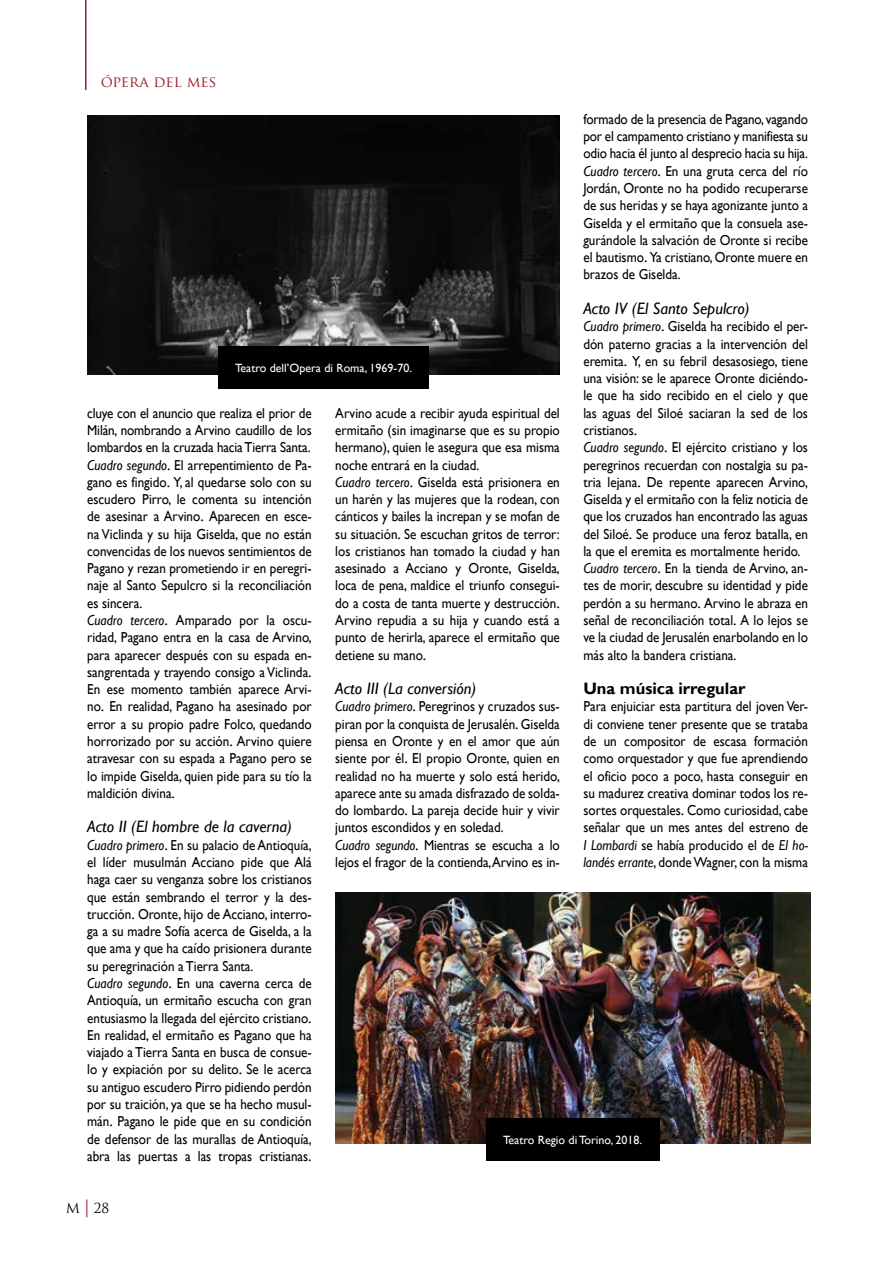
<style>
.page{position:relative;width:893px;height:1263px;background:#fff}
.page>*{position:absolute;margin:0;border:0;box-sizing:border-box;transform-origin:0 0}
.t1{font:italic 16.5px "Gill Sans";color:#000}
.t2{font:700 16.5px "Gill Sans";color:#000}
.t3{font:15px "Trajan Pro";color:#991e2e}
.t4{font:14.4px/17.2px "Gill Sans";color:#000;scale:.91 1}
.t5{font:14.4px/17.2px "Gill Sans";color:#000;scale:1.1 1}
.t6{font:13.5px "Trajan Pro";color:#000}
.t7{font:12px "Gill Sans";color:#fff}
.s1{font-style:italic}
.s2{font-family:"Caslon 540 LT Std";font-size:18px;color:#991e2e}
</style>
<div class="page">
<hr style="left:85px;top:0;width:2px;height:90px;background:#991e2e">
<img style="left:87px;top:115px;width:473px;height:259px">
<div style="left:218px;top:347px;width:211px;height:42px;background:#000"></div>
<img style="left:335px;top:893px;width:475px;height:250px">
<div style="left:486px;top:1118px;width:173px;height:42px;background:#000"></div>
<p class="t3" style="left:101px;top:72px;width:118px">ópera del mes</p>
<p class="t4" style="left:583px;top:111px;width:248px;text-align:justify">formado de la presencia de Pagano, vagando por el campamento cristiano y manifiesta su odio hacia él junto al desprecio hacia su hija.<br><span class="s1">Cuadro tercero</span>. En una gruta cerca del río Jordán, Oronte no ha podido recuperarse de sus heridas y se haya agonizante junto a Giselda y el ermitaño que la consuela ase&shy;gurándole la salvación de Oronte si recibe el bautismo. Ya cristiano, Oronte muere en brazos de Giselda.</p>
<p class="t1" style="left:583px;top:299px;width:168px">Acto IV (El Santo Sepulcro)</p>
<p class="t5" style="left:583px;top:318px;width:206px"><span class="s1">Cuadro primero</span>. Giselda ha recibido el per&shy;dón paterno gracias a la intervención del eremita. Y, en su febril desasosiego, tiene una visión: se le aparece Oronte diciéndo&shy;le que ha sido recibido en el cielo y que las aguas del Siloé saciaran la sed de los cristianos.<br><span class="s1">Cuadro segundo</span>. El ejército cristiano y los peregrinos recuerdan con nostalgia su pa&shy;tria lejana. De repente aparecen Arvino, Giselda y el ermitaño con la feliz noticia de que los cruzados han encontrado las aguas del Siloé. Se produce una feroz batalla, en la que el eremita es mortalmente herido.<br><span class="s1">Cuadro tercero</span>. En la tienda de Arvino, an&shy;tes de morir, descubre su identidad y pide perdón a su hermano. Arvino le abraza en señal de reconciliación total. A lo lejos se ve la ciudad de Jerusalén enarbolando en lo más alto la bandera cristiana.</p>
<p class="t2" style="left:583px;top:679px;width:164px">Una música irregular</p>
<p class="t4" style="left:583px;top:698px;width:248px;text-align:justify">Para enjuiciar esta partitura del joven Ver&shy;di conviene tener presente que se trataba de un compositor de escasa formación como orquestador y que fue aprendiendo el oficio poco a poco, hasta conseguir en su madurez creativa dominar todos los re&shy;sortes orquestales. Como curiosidad, cabe señalar que un mes antes del estreno de <span class="s1">I Lombardi</span> se había producido el de <span class="s1">El ho&shy;landés errante</span>, donde Wagner, con la misma</p>
<p class="t7" style="left:235px;top:361px;width:178px">Teatro dell’Opera di Roma, 1969-70.</p>
<p class="t4" style="left:335px;top:404px;width:248px">Arvino acude a recibir ayuda espiritual del ermitaño (sin imaginarse que es su propio hermano), quien le asegura que esa misma noche entrará en la ciudad.<br><span class="s1">Cuadro tercero</span>. Giselda está prisionera en un harén y las mujeres que la rodean, con cánticos y bailes la increpan y se mofan de su situación. Se escuchan gritos de terror: los cristianos han tomado la ciudad y han asesinado a Acciano y Oronte, Giselda, loca de pena, maldice el triunfo consegui&shy;do a costa de tanta muerte y destrucción.<br>Arvino repudia a su hija y cuando está a punto de herirla, aparece el ermitaño que detiene su mano.</p>
<p class="t1" style="left:335px;top:679px;width:143px">Acto III (La conversión)</p>
<p class="t5" style="left:335px;top:698px;width:206px"><span class="s1">Cuadro primero</span>. Peregrinos y cruzados sus&shy;piran por la conquista de Jerusalén. Giselda piensa en Oronte y en el amor que aún siente por él. El propio Oronte, quien en realidad no ha muerte y solo está herido, aparece ante su amada disfrazado de solda&shy;do lombardo. La pareja decide huir y vivir juntos escondidos y en soledad.<br><span class="s1">Cuadro segundo</span>. Mientras se escucha a lo lejos el fragor de la contienda, Arvino es in-</p>
<p class="t4" style="left:87px;top:404px;width:248px">cluye con el anuncio que realiza el prior de Milán, nombrando a Arvino caudillo de los lombardos en la cruzada hacia Tierra Santa.<br><span class="s1">Cuadro segundo</span>. El arrepentimiento de Pa&shy;gano es fingido. Y, al quedarse solo con su escudero Pirro, le comenta su intención de asesinar a Arvino. Aparecen en esce&shy;na Viclinda y su hija Giselda, que no están convencidas de los nuevos sentimientos de Pagano y rezan prometiendo ir en peregri&shy;naje al Santo Sepulcro si la reconciliación es sincera.<br><span class="s1">Cuadro tercero</span>. Amparado por la oscu&shy;ridad, Pagano entra en la casa de Arvino, para aparecer después con su espada en&shy;sangrentada y trayendo consigo a Viclinda.<br>En ese momento también aparece Arvi&shy;no. En realidad, Pagano ha asesinado por error a su propio padre Folco, quedando horrorizado por su acción. Arvino quiere atravesar con su espada a Pagano pero se lo impide Giselda, quien pide para su tío la maldición divina.</p>
<p class="t1" style="left:87px;top:817px;width:206px">Acto II (El hombre de la caverna)</p>
<p class="t5" style="left:87px;top:836px;width:206px"><span class="s1">Cuadro primero</span>. En su palacio de Antioquía, el líder musulmán Acciano pide que Alá haga caer su venganza sobre los cristianos que están sembrando el terror y la des&shy;trucción. Oronte, hijo de Acciano, interro&shy;ga a su madre Sofía acerca de Giselda, a la que ama y que ha caído prisionera durante su peregrinación a Tierra Santa.<br><span class="s1">Cuadro segundo</span>. En una caverna cerca de Antioquía, un ermitaño escucha con gran entusiasmo la llegada del ejército cristiano.<br>En realidad, el ermitaño es Pagano que ha viajado a Tierra Santa en busca de consue&shy;lo y expiación por su delito. Se le acerca su antiguo escudero Pirro pidiendo perdón por su traición, ya que se ha hecho musul&shy;mán. Pagano le pide que en su condición de defensor de las murallas de Antioquía, abra las puertas a las tropas cristianas.</p>
<p class="t7" style="left:503px;top:1132px;width:141px">Teatro Regio di Torino, 2018.</p>
<p class="t6" style="left:66px;top:1199px;width:45px">M <span class="s2">|</span> 28</p>
</div>
